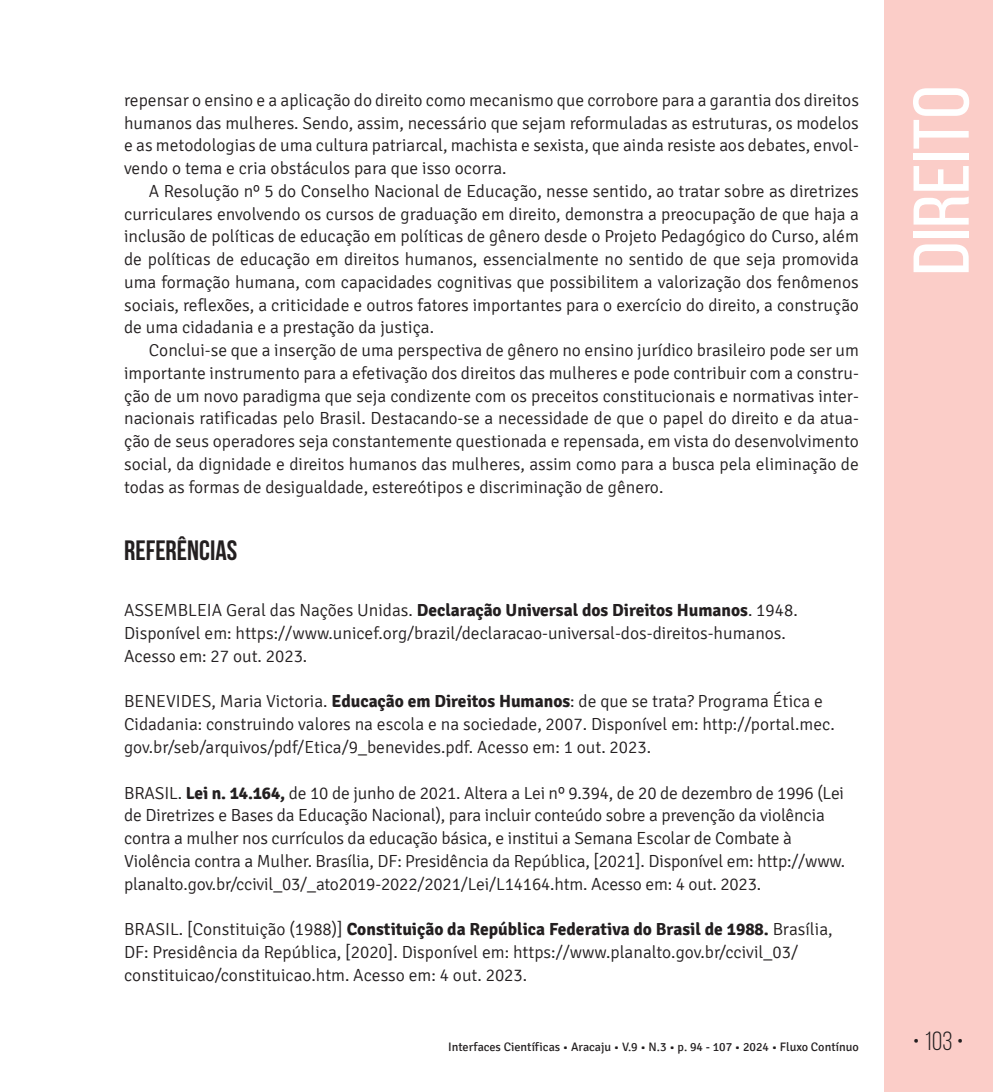
<style>
.page{position:relative;width:993px;height:1092px;background:#fff}
.page>*{position:absolute;margin:0;border:0;box-sizing:border-box;transform-origin:0 0}
.t1{font:78.75px "Bebas Neue";color:#fff;scale:1.09 1}
.Título_1{font:700 28px "Bebas Neue";color:#231f20}
.t2{font:26.25px "Bebas Neue";color:#231f20}
.TEXTO{font:300 17.5px/22.8px "Signika";color:#231f20}
.t3{font:12.25px "Signika";color:#231f20}
.s1{font-weight:700}
</style>
<div class="page">
<div style="left:883px;top:0;width:109px;height:1091px;background:#fbcdc8"></div>
<p class="TEXTO" style="left:124px;top:89px;width:736px;text-align:justify">repensar o ensino e a aplicação do direito como mecanismo que corrobore para a garantia dos direitos humanos das mulheres. Sendo, assim, necessário que sejam reformuladas as estruturas, os modelos e as metodologias de uma cultura patriarcal, machista e sexista, que ainda resiste aos debates, envol&shy;vendo o tema e cria obstáculos para que isso ocorra.</p>
<p class="TEXTO" style="left:124px;top:180px;width:736px;text-align:justify;text-indent:25px">A Resolução nº 5 do Conselho Nacional de Educação, nesse sentido, ao tratar sobre as diretrizes curriculares envolvendo os cursos de graduação em direito, demonstra a preocupação de que haja a inclusão de políticas de educação em políticas de gênero desde o Projeto Pedagógico do Curso, além de políticas de educação em direitos humanos, essencialmente no sentido de que seja promovida uma formação humana, com capacidades cognitivas que possibilitem a valorização dos fenômenos sociais, reflexões, a criticidade e outros fatores importantes para o exercício do direito, a construção de uma cidadania e a prestação da justiça.</p>
<p class="TEXTO" style="left:124px;top:339px;width:736px;text-align:justify;text-indent:25px">Conclui-se que a inserção de uma perspectiva de gênero no ensino jurídico brasileiro pode ser um importante instrumento para a efetivação dos direitos das mulheres e pode contribuir com a constru&shy;ção de um novo paradigma que seja condizente com os preceitos constitucionais e normativas inter&shy;nacionais ratificadas pelo Brasil. Destacando-se a necessidade de que o papel do direito e da atua&shy;ção de seus operadores seja constantemente questionada e repensada, em vista do desenvolvimento social, da dignidade e direitos humanos das mulheres, assim como para a busca pela eliminação de todas as formas de desigualdade, estereótipos e discriminação de gênero.</p>
<p class="Título_1" style="left:124px;top:535px;width:115px">REFERÊNCIAS</p>
<p class="TEXTO" style="left:124px;top:599px;width:675px">ASSEMBLEIA Geral das Nações Unidas. <span class="s1">Declaração Universal dos Direitos Humanos</span>. 1948.<br>Disponível em: https://www.unicef.org/brazil/declaracao-universal-dos-direitos-humanos.</p>
<p class="TEXTO" style="left:124px;top:645px;width:185px">Acesso em: 27 out. 2023.</p>
<p class="TEXTO" style="left:124px;top:690px;width:712px">BENEVIDES, Maria Victoria. <span class="s1">Educação em Direitos Humanos</span>: de que se trata? Programa Ética e<br>Cidadania: construindo valores na escola e na sociedade, 2007. Disponível em: http://portal.mec. gov.br/seb/arquivos/pdf/Etica/9_benevides.pdf. Acesso em: 1 out. 2023.</p>
<p class="TEXTO" style="left:124px;top:781px;width:722px">BRASIL. <span class="s1">Lei n. 14.164,</span> de 10 de junho de 2021. Altera a Lei nº 9.394, de 20 de dezembro de 1996 (Lei de Diretrizes e Bases da Educação Nacional), para incluir conteúdo sobre a prevenção da violência contra a mulher nos currículos da educação básica, e institui a Semana Escolar de Combate à Violência contra a Mulher. Brasília, DF: Presidência da República, [2021]. Disponível em: http://www. planalto.gov.br/ccivil_03/_ato2019-2022/2021/Lei/L14164.htm. Acesso em: 4 out. 2023.</p>
<p class="TEXTO" style="left:124px;top:918px;width:709px">BRASIL. [Constituição (1988)] <span class="s1">Constituição da República Federativa do Brasil de 1988.</span> Brasília,<br>DF: Presidência da República, [2020]. Disponível em: https://www.planalto.gov.br/ccivil_03/ constituicao/constituicao.htm. Acesso em: 4 out. 2023.</p>
<h1 class="t1" style="left:898px;top:275px;width:176px;rotate:-90deg">Direito</h1>
<p class="t3" style="left:448px;top:1040px;width:412px">Interfaces Científicas • Aracaju • V.9 • N.3 • p. 94 - 107 • 2024 • Fluxo Contínuo</p>
<h3 class="t2" style="left:912px;top:1026px;width:52px">• 103 •</h3>
</div>
